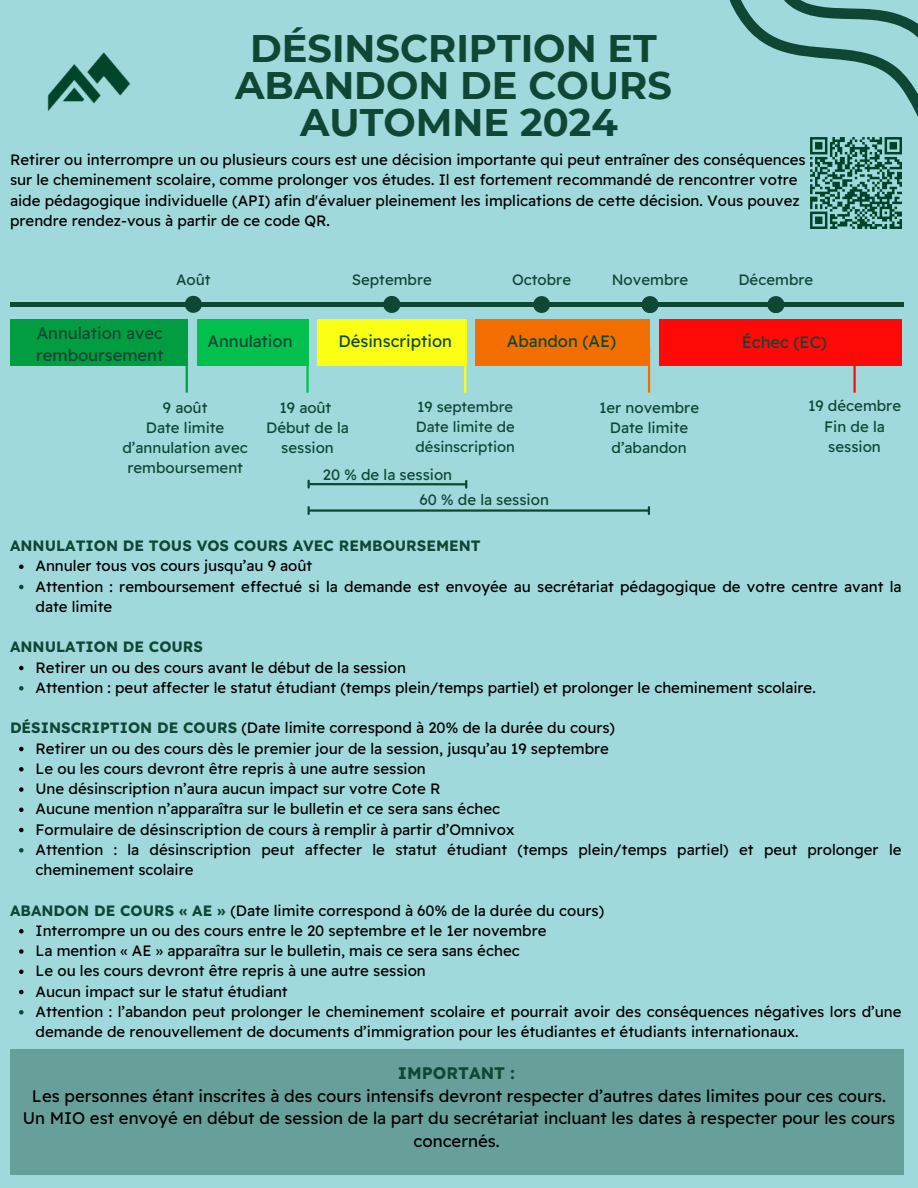
<style>
.page{position:relative;width:918px;height:1188px;background:#a0d9dc}
.page>*{position:absolute;margin:0;border:0;box-sizing:border-box;transform-origin:0 0}
.t1{font:700 38.4px/37.2px "Montserrat";color:#0f4735;text-align:center}
.t2{font:16.8px/22.5px "Readex Pro";color:#000;text-align:center}
.t3{font:16.5px/22.5px "Readex Pro";color:#0f4735}
.t4{font:15px/20.2px "Readex Pro";color:#000}
.t5{font:15px/20.2px "Readex Pro";color:#0f4735;text-align:center}
.t6{font:700 15px "Readex Pro";color:#0f4735}
.t7{font:14.7px/19.8px "Readex Pro";color:#0f4735}
.s1{font-weight:700;color:#0f4735}
</style>
<div class="page">
<img style="left:47px;top:52px;width:83px;height:59px">
<svg style="left:729px;top:0;width:189px;height:223px"></svg>
<hr style="left:10px;top:302px;width:893px;height:4px;background:#0f4735">
<svg style="left:185px;top:296px;width:17px;height:17px"></svg>
<svg style="left:383px;top:296px;width:17px;height:17px"></svg>
<svg style="left:642px;top:296px;width:16px;height:17px"></svg>
<svg style="left:533px;top:296px;width:17px;height:17px"></svg>
<svg style="left:767px;top:296px;width:17px;height:17px"></svg>
<img style="left:811px;top:138px;width:91px;height:91px">
<hr style="left:306px;top:347px;width:3px;height:46px;background:#02bf4e">
<hr style="left:464px;top:347px;width:2px;height:46px;background:#fbff14">
<hr style="left:648px;top:347px;width:2px;height:46px;background:#f36e00">
<hr style="left:853px;top:347px;width:3px;height:46px;background:#ff0808">
<hr style="left:309px;top:509px;width:339px;height:3px;background:#0f4735">
<svg style="left:308px;top:507px;width:2px;height:7px"></svg>
<svg style="left:648px;top:507px;width:2px;height:7px"></svg>
<hr style="left:309px;top:483px;width:157px;height:2px;background:#0f4735">
<svg style="left:308px;top:481px;width:2px;height:7px"></svg>
<svg style="left:465px;top:481px;width:2px;height:7px"></svg>
<div style="left:197px;top:319px;width:112px;height:46px;background:#02bf4e"></div>
<div style="left:317px;top:319px;width:149px;height:47px;background:#fbff14"></div>
<div style="left:475px;top:319px;width:175px;height:46px;background:#f36e00"></div>
<div style="left:10px;top:319px;width:178px;height:47px;background:#029d40"></div>
<div style="left:659px;top:320px;width:243px;height:46px;background:#ff0808"></div>
<hr style="left:186px;top:347px;width:2px;height:46px;background:#029d40">
<svg style="left:19px;top:565px;width:5px;height:4px"></svg>
<svg style="left:19px;top:585px;width:5px;height:4px"></svg>
<svg style="left:19px;top:666px;width:5px;height:4px"></svg>
<svg style="left:19px;top:686px;width:5px;height:5px"></svg>
<svg style="left:19px;top:747px;width:5px;height:4px"></svg>
<svg style="left:19px;top:767px;width:5px;height:5px"></svg>
<svg style="left:19px;top:787px;width:5px;height:5px"></svg>
<svg style="left:19px;top:808px;width:5px;height:4px"></svg>
<svg style="left:19px;top:828px;width:5px;height:4px"></svg>
<svg style="left:19px;top:848px;width:5px;height:5px"></svg>
<svg style="left:19px;top:929px;width:5px;height:5px"></svg>
<svg style="left:19px;top:949px;width:5px;height:5px"></svg>
<svg style="left:19px;top:970px;width:5px;height:4px"></svg>
<svg style="left:19px;top:990px;width:5px;height:4px"></svg>
<svg style="left:19px;top:1010px;width:5px;height:5px"></svg>
<div style="left:10px;top:1049px;width:893px;height:126px;background:#67a09b"></div>
<h1 class="t1" style="left:235px;top:29px;width:438px">DÉSINSCRIPTION ET<br>ABANDON DE COURS<br>AUTOMNE 2024</h1>
<p class="t4" style="left:10px;top:149px;width:797px">Retirer ou interrompre un ou plusieurs cours est une décision importante qui peut entraîner des conséquences sur le cheminement scolaire, comme prolonger vos études. Il est fortement recommandé de rencontrer votre aide pédagogique individuelle (API) afin d'évaluer pleinement les implications de cette décision. Vous pouvez prendre rendez-vous à partir de ce code QR.</p>
<p class="t5" style="left:176px;top:269px;width:36px">Août</p>
<p class="t5" style="left:352px;top:269px;width:82px">Septembre</p>
<p class="t5" style="left:512px;top:269px;width:61px">Octobre</p>
<p class="t5" style="left:612px;top:269px;width:78px">Novembre</p>
<h3 class="t5" style="left:738px;top:269px;width:76px">Décembre</h3>
<p class="t3" style="left:36px;top:321px;width:129px">Annulation avec remboursement</p>
<p class="t3" style="left:742px;top:331px;width:87px">Échec (EC)</p>
<p class="t3" style="left:208px;top:330px;width:86px">Annulation</p>
<p class="t3" style="left:339px;top:330px;width:115px">Désinscription</p>
<p class="t3" style="left:507px;top:330px;width:111px">Abandon (AE)</p>
<p class="t5" style="left:163px;top:397px;width:46px">9 août</p>
<p class="t5" style="left:122px;top:417px;width:127px">Date limite d’annulation avec remboursement</p>
<p class="t5" style="left:279px;top:397px;width:54px">19 août</p>
<p class="t5" style="left:266px;top:417px;width:84px">Début de la session</p>
<p class="t7" style="left:417px;top:397px;width:98px">19 septembre</p>
<p class="t7" style="left:415px;top:417px;width:101px">Date limite de désinscription</p>
<p class="t5" style="left:419px;top:490px;width:131px">60 % de la session</p>
<p class="t5" style="left:323px;top:464px;width:131px">20 % de la session</p>
<p class="t5" style="left:599px;top:397px;width:102px">1er novembre</p>
<p class="t5" style="left:610px;top:417px;width:80px;text-align:left">Date limite d’abandon</p>
<p class="t5" style="left:808px;top:396px;width:95px">19 décembre</p>
<h3 class="t5" style="left:824px;top:416px;width:62px;text-align:left">Fin de la session</h3>
<p class="t6" style="left:10px;top:536px;width:472px">ANNULATION DE TOUS VOS COURS AVEC REMBOURSEMENT</p>
<p class="t4" style="left:36px;top:556px;width:868px">Annuler tous vos cours jusqu’au 9 août<br>Attention : remboursement effectué si la demande est envoyée au secrétariat pédagogique de votre centre avant la date limite</p>
<p class="t6" style="left:10px;top:637px;width:195px">ANNULATION DE COURS</p>
<p class="t4" style="left:36px;top:657px;width:782px">Retirer un ou des cours avant le début de la session<br>Attention : peut affecter le statut étudiant (temps plein/temps partiel) et prolonger le cheminement scolaire.</p>
<p class="t4" style="left:36px;top:718px;width:581px;text-indent:-25px"><span class="s1">DÉSINSCRIPTION DE COURS</span> (Date limite correspond à 20% de la durée du cours)<br>Retirer un ou des cours dès le premier jour de la session, jusqu’au 19 septembre</p>
<h2 class="t4" style="left:36px;top:758px;width:392px">Le ou les cours devront être repris à une autre session</h2>
<h2 class="t4" style="left:36px;top:778px;width:406px">Une désinscription n’aura aucun impact sur votre Cote R</h2>
<h2 class="t4" style="left:36px;top:799px;width:466px">Aucune mention n’apparaîtra sur le bulletin et ce sera sans échec</h2>
<h2 class="t4" style="left:36px;top:819px;width:480px">Formulaire de désinscription de cours à remplir à partir d’Omnivox</h2>
<p class="t4" style="left:36px;top:839px;width:868px">Attention : la désinscription peut affecter le statut étudiant (temps plein/temps partiel) et peut prolonger le cheminement scolaire</p>
<p class="t4" style="left:10px;top:900px;width:596px"><span class="s1">ABANDON DE COURS « AE »</span> (Date limite correspond à 60% de la durée du cours)</p>
<p class="t4" style="left:36px;top:920px;width:512px">Interrompre un ou des cours entre le 20 septembre et le 1er novembre</p>
<p class="t4" style="left:36px;top:940px;width:486px">La mention « AE » apparaîtra sur le bulletin, mais ce sera sans échec</p>
<p class="t4" style="left:36px;top:961px;width:392px">Le ou les cours devront être repris à une autre session</p>
<p class="t4" style="left:36px;top:981px;width:254px">Aucun impact sur le statut étudiant</p>
<p class="t4" style="left:36px;top:1001px;width:868px">Attention : l’abandon peut prolonger le cheminement scolaire et pourrait avoir des conséquences négatives lors d’une demande de renouvellement de documents d’immigration pour les étudiantes et étudiants internationaux.</p>
<p class="t2" style="left:23px;top:1062px;width:874px"><span class="s1">IMPORTANT :<br></span>Les personnes étant inscrites à des cours intensifs devront respecter d’autres dates limites pour ces cours.<br>Un MIO est envoyé en début de session de la part du secrétariat incluant les dates à respecter pour les cours concernés.</p>
</div>
